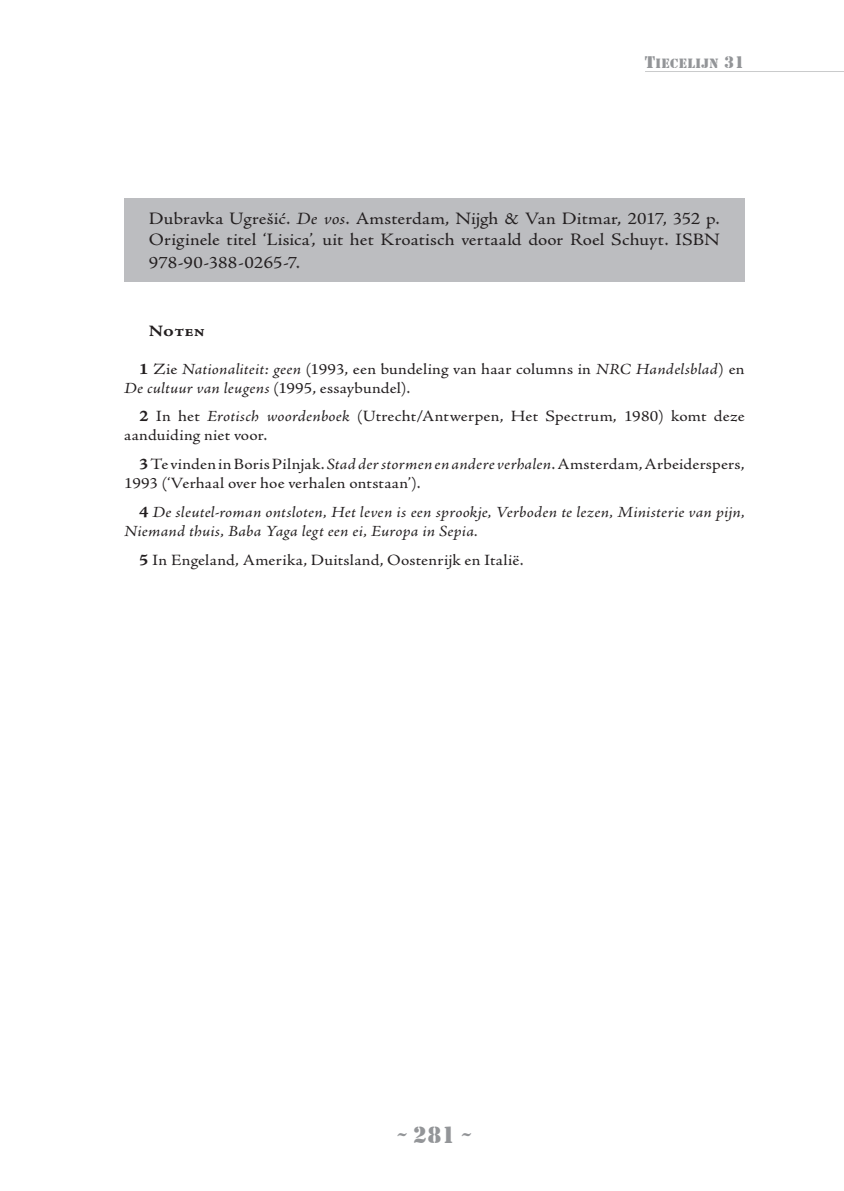
<style>
.page{position:relative;width:844px;height:1191px;background:#fff}
.page>*{position:absolute;margin:0;border:0;box-sizing:border-box;transform-origin:0 0}
.t1{font:24.5px "Stencil";color:#939598}
.t2{font:17.5px/21px "Adobe Jenson Pro";letter-spacing:.01em;color:#231f20;scale:1.1 1}
.t3{font:15.75px/18.9px "Adobe Jenson Pro";letter-spacing:.015em;color:#231f20;scale:1.1 1}
.t4{font:italic 15.75px/18.9px "Adobe Jenson Pro";letter-spacing:.01em;color:#231f20;scale:1.1 1}
.t5{font:15.75px "Adobe Jenson Pro Bold Capt";color:#231f20;scale:1.1 1}
.t6{font:14px "Stencil";letter-spacing:.03em;color:#939598}
.s1{font-size:17.5px}
.s2{font-style:italic}
.s3{font-family:"Adobe Jenson Pro Bold Capt"}
.s4{font-family:"Adobe Jenson Pro Bold Capt";font-style:normal}
</style>
<div class="page">
<div style="left:124px;top:198px;width:620px;height:84px;background:#bcbdc0"></div>
<hr style="left:645px;top:71px;width:198px;height:1px;background:#939598">
<p class="t6" style="left:644px;top:55px;width:101px"><span class="s1">T</span>IECELIJN <span class="s1">31</span></p>
<p class="t2" style="left:149px;top:209px;width:520px">Dubravka Ugrešić. <span class="s2">De vos</span>. Amsterdam, Nijgh &amp; Van Ditmar, 2017, 352 p.<br>Originele titel ‘Lisica’, uit het Kroatisch vertaald door Roel Schuyt. ISBN</p>
<p class="t2" style="left:149px;top:252px;width:139px">978-90-388-0265-7.</p>
<p class="t5" style="left:149px;top:321px;width:52px">Noten</p>
<p class="t3" style="left:124px;top:359px;width:565px;text-indent:15px"><span class="s3">1</span> Zie <span class="s2">Nationaliteit: geen</span> (1993, een bundeling van haar columns in <span class="s2">NRC Handelsblad</span>) en<br><span class="s2">De cultuur van leugens</span> (1995, essaybundel).</p>
<p class="t3" style="left:124px;top:407px;width:565px;text-indent:15px"><span class="s3">2</span> In het <span class="s2">Erotisch woordenboek</span> (Utrecht/Antwerpen, Het Spectrum, 1980) komt deze aanduiding niet voor.</p>
<p class="t3" style="left:124px;top:455px;width:565px;text-indent:15px"><span class="s3">3</span> Te vinden in Boris Pilnjak. <span class="s2">Stad der stormen en andere verhalen</span>. Amsterdam, Arbeiderspers,<br>1993 (‘Verhaal over hoe verhalen ontstaan’).</p>
<p class="t4" style="left:124px;top:503px;width:565px;text-indent:15px"><span class="s4">4</span> De sleutel-roman ontsloten, Het leven is een sprookje, Verboden te lezen, Ministerie van pijn,<br>Niemand thuis, Baba Yaga legt een ei, Europa in Sepia.</p>
<p class="t3" style="left:139px;top:550px;width:351px"><span class="s3">5</span> In Engeland, Amerika, Duitsland, Oostenrijk en Italië.</p>
<h1 class="t1" style="left:397px;top:1120px;width:75px">~ 281 ~</h1>
</div>
